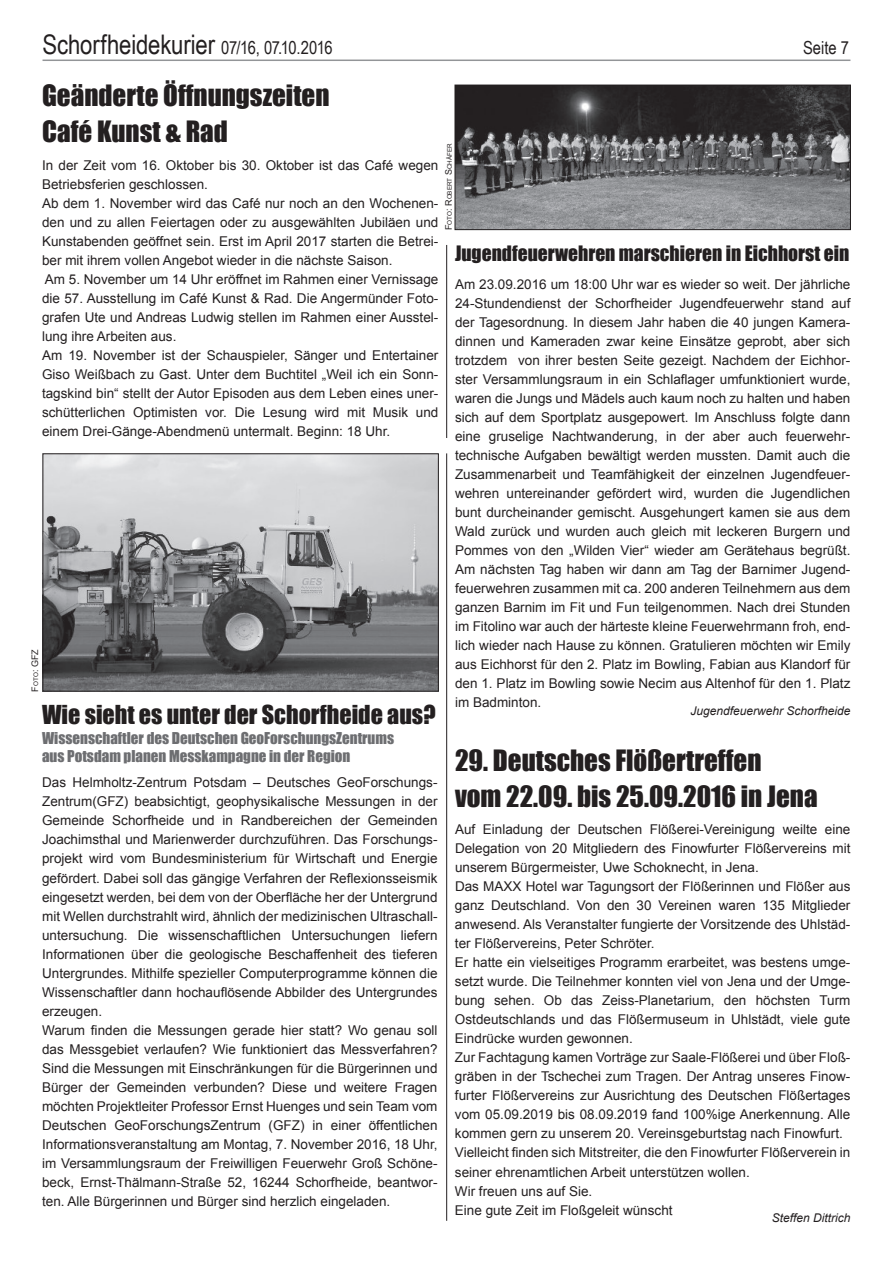
<style>
.page{position:relative;width:893px;height:1263px;background:#fff}
.page>*{position:absolute;margin:0;border:0;box-sizing:border-box;transform-origin:0 0}
.t1{font:27px/36px "Impact";color:#231f20}
.t2{font:27px "Arial Narrow";letter-spacing:-.005em;color:#231f20}
.t3{font:24px "Impact";color:#231f20}
.t4{font:19.5px "Impact";color:#231f20}
.t5{font:18px "Arial Narrow";color:#231f20}
.t6{font:15px/18px "Impact";color:#6d6e71}
.t7{font:13.5px/19px "Arial";color:#231f20}
.t8{font:italic 12px "Arial";color:#231f20}
.t9{font:9px "Arial";color:#231f20}
.t10{font:6.3px "Arial";color:#231f20}
.s1{font-size:18px}
.s2{font-size:9px}
.s3{font-size:6.3px}
</style>
<div class="page">
<hr style="left:43px;top:60px;width:807px;height:1px;background:#939598">
<img style="left:457px;top:87px;width:392px;height:141px">
<div style="left:455px;top:85px;width:396px;height:145px;border:1px solid #231f20"></div>
<img style="left:45px;top:455px;width:392px;height:234px">
<div style="left:43px;top:453px;width:396px;height:238px;border:1px solid #231f20"></div>
<hr style="left:446px;top:245px;width:1px;height:193px;background:#231f20">
<hr style="left:446px;top:453px;width:1px;height:768px;background:#231f20">
<h1 class="t2" style="left:43px;top:35px;width:292px">Schorfheidekurier <span class="s1">07/16, 07.10.2016</span></h1>
<h3 class="t5" style="left:803px;top:41px;width:47px">Seite 7</h3>
<h1 class="t1" style="left:42px;top:78px;width:289px">Geänderte Öffnungszeiten<br>Café Kunst &amp; Rad</h1>
<p class="t7" style="left:42px;top:157px;width:398px">In der Zeit vom 16. Oktober bis 30. Oktober ist das Café wegen Betriebsferien geschlossen.<br>Ab dem 1. November wird das Café nur noch an den Wochenen&shy;den und zu allen Feiertagen oder zu ausgewählten Jubiläen und Kunstabenden geöffnet sein. Erst im April 2017 starten die Betrei&shy;ber mit ihrem vollen Angebot wieder in die nächste Saison.<br>Am 5. November um 14 Uhr eröffnet im Rahmen einer Vernissage die 57. Ausstellung im Café Kunst &amp; Rad. Die Angermünder Foto&shy;grafen Ute und Andreas Ludwig stellen im Rahmen einer Ausstel&shy;lung ihre Arbeiten aus.<br>Am 19. November ist der Schauspieler, Sänger und Entertainer Giso Weißbach zu Gast. Unter dem Buchtitel „Weil ich ein Sonn&shy;tagskind bin“ stellt der Autor Episoden aus dem Leben eines uner&shy;schütterlichen Optimisten vor. Die Lesung wird mit Musik und einem Drei-Gänge-Abendmenü untermalt. Beginn: 18 Uhr.</p>
<p class="t10" style="left:447px;top:230px;width:88px;rotate:-90deg"><span class="s2">F</span>OTO<span class="s2">: R</span>OBERT <span class="s2">S</span>CHÄFER</p>
<h3 class="t4" style="left:455px;top:244px;width:396px">Jugendfeuerwehren marschieren in Eichhorst ein</h3>
<p class="t7" style="left:455px;top:276px;width:397px;text-align:justify">Am 23.09.2016 um 18:00 Uhr war es wieder so weit. Der jährliche 24-Stundendienst der Schorfheider Jugendfeuerwehr stand auf der Tagesordnung. In diesem Jahr haben die 40 jungen Kamera&shy;dinnen und Kameraden zwar keine Einsätze geprobt, aber sich trotzdem von ihrer besten Seite gezeigt. Nachdem der Eichhor&shy;ster Versammlungsraum in ein Schlaflager umfunktioniert wurde, waren die Jungs und Mädels auch kaum noch zu halten und haben sich auf dem Sportplatz ausgepowert. Im Anschluss folgte dann eine gruselige Nachtwanderung, in der aber auch feuerwehr&shy;technische Aufgaben bewältigt werden mussten. Damit auch die Zusammenarbeit und Teamfähigkeit der einzelnen Jugendfeuer&shy;wehren untereinander gefördert wird, wurden die Jugendlichen bunt durcheinander gemischt. Ausgehungert kamen sie aus dem Wald zurück und wurden auch gleich mit leckeren Burgern und Pommes von den „Wilden Vier“ wieder am Gerätehaus begrüßt.<br>Am nächsten Tag haben wir dann am Tag der Barnimer Jugend&shy;feuerwehren zusammen mit ca. 200 anderen Teilnehmern aus dem ganzen Barnim im Fit und Fun teilgenommen. Nach drei Stunden im Fitolino war auch der härteste kleine Feuerwehrmann froh, end&shy;lich wieder nach Hause zu können. Gratulieren möchten wir Emily aus Eichhorst für den 2. Platz im Bowling, Fabian aus Klandorf für den 1. Platz im Bowling sowie Necim aus Altenhof für den 1. Platz im Badminton.</p>
<p class="t9" style="left:32px;top:691px;width:44px;rotate:-90deg">F<span class="s3">OTO</span>: GFZ</p>
<h2 class="t3" style="left:42px;top:703px;width:395px">Wie sieht es unter der Schorfheide aus?</h2>
<p class="t8" style="left:690px;top:706px;width:162px">Jugendfeuerwehr Schorfheide</p>
<p class="t6" style="left:42px;top:730px;width:353px">Wissenschaftler des Deutschen GeoForschungsZentrums aus Potsdam planen Messkampagne in der Region</p>
<p class="t7" style="left:42px;top:774px;width:397px">Das Helmholtz-Zentrum Potsdam – Deutsches GeoForschungs-Zentrum(GFZ) beabsichtigt, geophysikalische Messungen in der Gemeinde Schorfheide und in Randbereichen der Gemeinden Joachimsthal und Marienwerder durchzuführen. Das Forschungs&shy;projekt wird vom Bundesministerium für Wirtschaft und Energie gefördert. Dabei soll das gängige Verfahren der Reflexionsseismik eingesetzt werden, bei dem von der Oberfläche her der Untergrund mit Wellen durchstrahlt wird, ähnlich der medizinischen Ultraschall&shy;untersuchung. Die wissenschaftlichen Untersuchungen liefern Informationen über die geologische Beschaffenheit des tieferen Untergrundes. Mithilfe spezieller Computerprogramme können die Wissenschaftler dann hochauflösende Abbilder des Untergrundes erzeugen.<br>Warum finden die Messungen gerade hier statt? Wo genau soll das Messgebiet verlaufen? Wie funktioniert das Messverfahren?<br>Sind die Messungen mit Einschränkungen für die Bürgerinnen und Bürger der Gemeinden verbunden? Diese und weitere Fragen möchten Projektleiter Professor Ernst Huenges und sein Team vom Deutschen GeoForschungsZentrum (GFZ) in einer öffentlichen Informationsveranstaltung am Montag, 7. November 2016, 18 Uhr, im Versammlungsraum der Freiwilligen Feuerwehr Groß Schöne&shy;beck, Ernst-Thälmann-Straße 52, 16244 Schorfheide, beantwor&shy;ten. Alle Bürgerinnen und Bürger sind herzlich eingeladen.</p>
<h1 class="t1" style="left:455px;top:742px;width:364px">29. Deutsches Flößertreffen<br>vom 22.09. bis 25.09.2016 in Jena</h1>
<p class="t7" style="left:455px;top:821px;width:397px">Auf Einladung der Deutschen Flößerei-Vereinigung weilte eine Delegation von 20 Mitgliedern des Finowfurter Flößervereins mit unserem Bürgermeister, Uwe Schoknecht, in Jena.<br>Das MAXX Hotel war Tagungsort der Flößerinnen und Flößer aus ganz Deutschland. Von den 30 Vereinen waren 135 Mitglieder anwesend. Als Veranstalter fungierte der Vorsitzende des Uhlstäd&shy;ter Flößervereins, Peter Schröter.<br>Er hatte ein vielseitiges Programm erarbeitet, was bestens umge&shy;setzt wurde. Die Teilnehmer konnten viel von Jena und der Umge&shy;bung sehen. Ob das Zeiss-Planetarium, den höchsten Turm Ostdeutschlands und das Flößermuseum in Uhlstädt, viele gute Eindrücke wurden gewonnen.<br>Zur Fachtagung kamen Vorträge zur Saale-Flößerei und über Floß&shy;gräben in der Tschechei zum Tragen. Der Antrag unseres Finow&shy;furter Flößervereins zur Ausrichtung des Deutschen Flößertages vom 05.09.2019 bis 08.09.2019 fand 100%ige Anerkennung. Alle kommen gern zu unserem 20. Vereinsgeburtstag nach Finowfurt.<br>Vielleicht finden sich Mitstreiter, die den Finowfurter Flößerverein in seiner ehrenamtlichen Arbeit unterstützen wollen.<br>Wir freuen uns auf Sie.<br>Eine gute Zeit im Floßgeleit wünscht</p>
<p class="t8" style="left:772px;top:1214px;width:80px">Steffen Dittrich</p>
</div>
